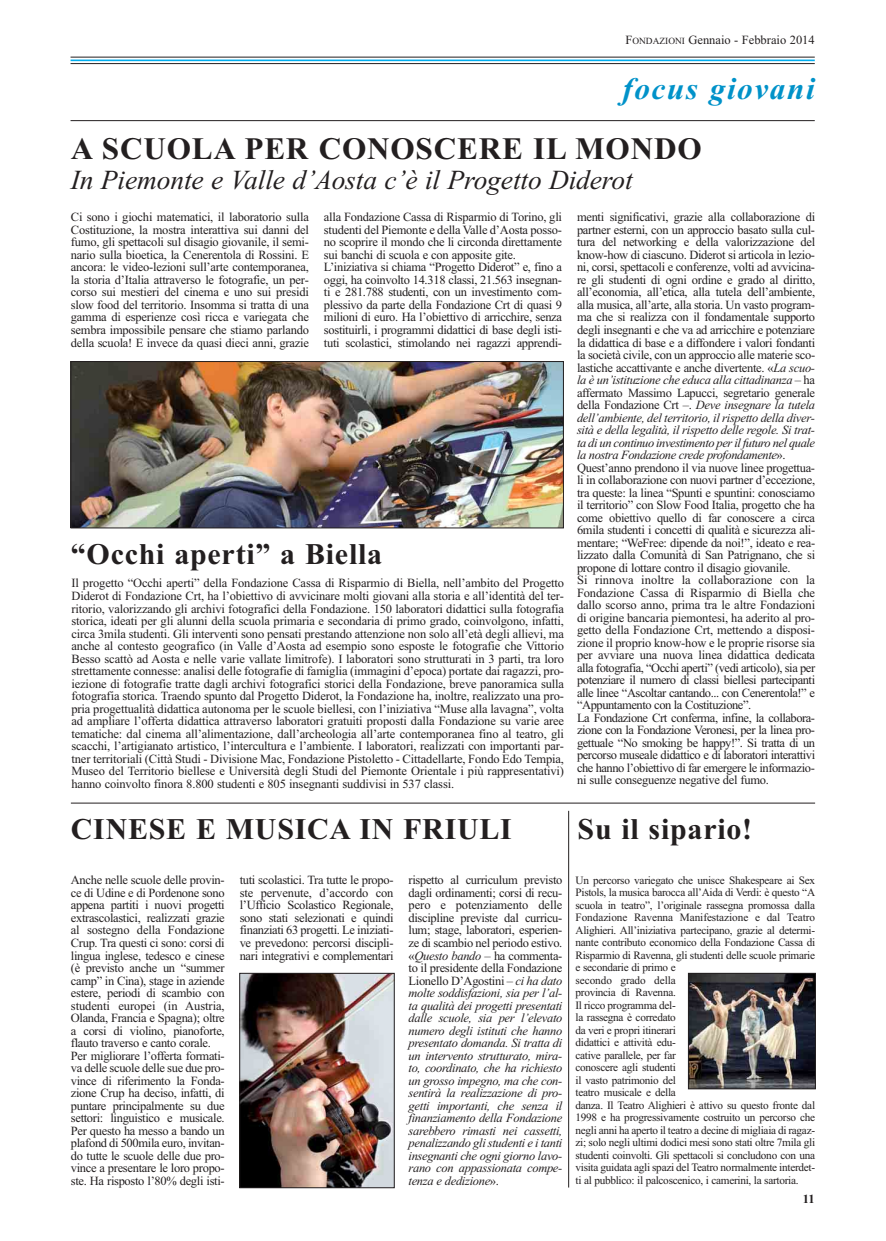
<style>
.page{position:relative;width:886px;height:1241px;background:#fff}
.page>*{position:absolute;margin:0;border:0;box-sizing:border-box;transform-origin:0 0}
.t1{font:700 31.25px "Times New Roman";letter-spacing:.025em;color:#231f20}
.t2{font:italic 700 31.25px "Times New Roman";letter-spacing:.05em;color:#0092c9}
.t3{font:700 30px "Times New Roman";letter-spacing:.025em;color:#231f20}
.t4{font:italic 27.5px "Times New Roman";letter-spacing:-.005em;color:#231f20}
.t5{font:12.5px/12.5px "Times New Roman";letter-spacing:-.025em;color:#231f20}
.t6{font:italic 12.5px/12.5px "Times New Roman";letter-spacing:-.025em;color:#231f20;text-align:justify}
.t7{font:12.5px "Times New Roman";color:#231f20}
.t8{font:700 12.5px "Times New Roman";color:#231f20}
.t9{font:11.25px/12.5px "Times New Roman";letter-spacing:-.025em;color:#231f20}
.s1{font-size:9.38px}
.s2{font-style:italic}
.s3{font-style:normal}
</style>
<div class="page">
<hr style="left:71px;top:60px;width:744px;height:1px;background:#00aeef">
<hr style="left:71px;top:57px;width:744px;height:1px;background:#231f20">
<hr style="left:71px;top:63px;width:744px;height:1px;background:#231f20">
<hr style="left:71px;top:120px;width:744px;height:1px;background:#231f20">
<img style="left:242px;top:975px;width:150px;height:210px">
<div style="left:240px;top:973px;width:154px;height:214px;border:1px solid #231f20"></div>
<hr style="left:71px;top:802px;width:744px;height:1px;background:#231f20">
<img style="left:690px;top:975px;width:123px;height:111px">
<div style="left:688px;top:973px;width:127px;height:115px;border:1px solid #231f20"></div>
<hr style="left:568px;top:810px;width:1px;height:377px;background:#231f20">
<img style="left:73px;top:363px;width:488px;height:163px">
<div style="left:71px;top:361px;width:492px;height:167px;border:1px solid #231f20"></div>
<p class="t7" style="left:625px;top:36px;width:191px">F<span class="s1">ONDAZIONI</span> Gennaio - Febbraio 2014</p>
<h1 class="t2" style="left:622px;top:78px;width:194px">focus giovani</h1>
<h1 class="t1" style="left:71px;top:139px;width:632px">A SCUOLA PER CONOSCERE IL MONDO</h1>
<h3 class="t4" style="left:71px;top:170px;width:563px">In Piemonte e Valle d’Aosta c’è il Progetto Diderot</h3>
<p class="t5" style="left:71px;top:212px;width:240px;text-align:justify">Ci sono i giochi matematici, il laboratorio sulla Costituzione, la mostra interattiva sui danni del fumo, gli spettacoli sul disagio giovanile, il semi&shy;nario sulla bioetica, la Cenerentola di Rossini. E ancora: le video-lezioni sull’arte contemporanea, la storia d’Italia attraverso le fotografie, un per&shy;corso sui mestieri del cinema e uno sui presidi slow food del territorio. Insomma si tratta di una gamma di esperienze così ricca e variegata che sembra impossibile pensare che stiamo parlando della scuola! E invece da quasi dieci anni, grazie</p>
<p class="t5" style="left:324px;top:212px;width:240px">alla Fondazione Cassa di Risparmio di Torino, gli studenti del Piemonte e della Valle d’Aosta posso&shy;no scoprire il mondo che li circonda direttamente sui banchi di scuola e con apposite gite.<br>L’iniziativa si chiama “Progetto Diderot” e, fino a oggi, ha coinvolto 14.318 classi, 21.563 insegnan&shy;ti e 281.788 studenti, con un investimento com&shy;plessivo da parte della Fondazione Crt di quasi 9 milioni di euro. Ha l’obiettivo di arricchire, senza sostituirli, i programmi didattici di base degli isti&shy;tuti scolastici, stimolando nei ragazzi apprendi-</p>
<p class="t5" style="left:577px;top:212px;width:240px">menti significativi, grazie alla collaborazione di partner esterni, con un approccio basato sulla cul&shy;tura del networking e della valorizzazione del know-how di ciascuno. Diderot si articola in lezio&shy;ni, corsi, spettacoli e conferenze, volti ad avvicina&shy;re gli studenti di ogni ordine e grado al diritto, all’economia, all’etica, alla tutela dell’ambiente, alla musica, all’arte, alla storia. Un vasto program&shy;ma che si realizza con il fondamentale supporto degli insegnanti e che va ad arricchire e potenziare la didattica di base e a diffondere i valori fondanti la società civile, con un approccio alle materie sco&shy;lastiche accattivante e anche divertente. «<span class="s2">La scuo&shy;la è un’istituzione che educa alla cittadinanza</span> – ha affermato Massimo Lapucci, segretario generale della Fondazione Crt –. <span class="s2">Deve insegnare la tutela dell’ambiente, del territorio, il rispetto della diver&shy;sità e della legalità, il rispetto delle regole. Si trat&shy;ta di un continuo investimento per il futuro nel quale la nostra Fondazione crede profondamente</span>».<br>Quest’anno prendono il via nuove linee progettua&shy;li in collaborazione con nuovi partner d’eccezione, tra queste: la linea “Spunti e spuntini: conosciamo il territorio” con Slow Food Italia, progetto che ha come obiettivo quello di far conoscere a circa 6mila studenti i concetti di qualità e sicurezza ali&shy;mentare; “WeFree: dipende da noi!”, ideato e rea&shy;lizzato dalla Comunità di San Patrignano, che si propone di lottare contro il disagio giovanile.<br>Si rinnova inoltre la collaborazione con la Fondazione Cassa di Risparmio di Biella che dallo scorso anno, prima tra le altre Fondazioni di origine bancaria piemontesi, ha aderito al pro&shy;getto della Fondazione Crt, mettendo a disposi&shy;zione il proprio know-how e le proprie risorse sia per avviare una nuova linea didattica dedicata alla fotografia, “Occhi aperti” (vedi articolo), sia per potenziare il numero di classi biellesi partecipanti alle linee “Ascoltar cantando... con Cenerentola!” e “Appuntamento con la Costituzione”.<br>La Fondazione Crt conferma, infine, la collabora&shy;zione con la Fondazione Veronesi, per la linea pro&shy;gettuale “No smoking be happy!”. Si tratta di un percorso museale didattico e di laboratori interattivi che hanno l’obiettivo di far emergere le informazio&shy;ni sulle conseguenze negative del fumo.</p>
<h2 class="t3" style="left:71px;top:544px;width:313px">“Occhi aperti” a Biella</h2>
<p class="t5" style="left:71px;top:578px;width:494px;text-align:justify">Il progetto “Occhi aperti” della Fondazione Cassa di Risparmio di Biella, nell’ambito del Progetto Diderot di Fondazione Crt, ha l’obiettivo di avvicinare molti giovani alla storia e all’identità del ter&shy;ritorio, valorizzando gli archivi fotografici della Fondazione. 150 laboratori didattici sulla fotografia storica, ideati per gli alunni della scuola primaria e secondaria di primo grado, coinvolgono, infatti, circa 3mila studenti. Gli interventi sono pensati prestando attenzione non solo all’età degli allievi, ma anche al contesto geografico (in Valle d’Aosta ad esempio sono esposte le fotografie che Vittorio Besso scattò ad Aosta e nelle varie vallate limitrofe). I laboratori sono strutturati in 3 parti, tra loro strettamente connesse: analisi delle fotografie di famiglia (immagini d’epoca) portate dai ragazzi, pro&shy;iezione di fotografie tratte dagli archivi fotografici storici della Fondazione, breve panoramica sulla fotografia storica. Traendo spunto dal Progetto Diderot, la Fondazione ha, inoltre, realizzato una pro&shy;pria progettualità didattica autonoma per le scuole biellesi, con l’iniziativa “Muse alla lavagna”, volta ad ampliare l’offerta didattica attraverso laboratori gratuiti proposti dalla Fondazione su varie aree tematiche: dal cinema all’alimentazione, dall’archeologia all’arte contemporanea fino al teatro, gli scacchi, l’artigianato artistico, l’intercultura e l’ambiente. I laboratori, realizzati con importanti par&shy;tner territoriali (Città Studi - Divisione Mac, Fondazione Pistoletto - Cittadellarte, Fondo Edo Tempia, Museo del Territorio biellese e Università degli Studi del Piemonte Orientale i più rappresentativi) hanno coinvolto finora 8.800 studenti e 805 insegnanti suddivisi in 537 classi.</p>
<h2 class="t3" style="left:71px;top:819px;width:443px">CINESE E MUSICA IN FRIULI</h2>
<h2 class="t3" style="left:577px;top:819px;width:176px">Su il sipario!</h2>
<p class="t5" style="left:71px;top:875px;width:155px">Anche nelle scuole delle provin&shy;ce di Udine e di Pordenone sono appena partiti i nuovi progetti extrascolastici, realizzati grazie al sostegno della Fondazione<br>Crup. Tra questi ci sono: corsi di lingua inglese, tedesco e cinese (è previsto anche un “summer camp” in Cina), stage in aziende estere, periodi di scambio con studenti europei (in Austria,<br>Olanda, Francia e Spagna); oltre a corsi di violino, pianoforte, flauto traverso e canto corale.<br>Per migliorare l’offerta formati&shy;va delle scuole delle sue due pro&shy;vince di riferimento la Fonda - zione Crup ha deciso, infatti, di puntare principalmente su due settori: linguistico e musicale.<br>Per questo ha messo a bando un plafond di 500mila euro, invitan&shy;do tutte le scuole delle due pro&shy;vince a presentare le loro propo&shy;ste. Ha risposto l’80% degli isti-</p>
<p class="t5" style="left:240px;top:875px;width:155px;text-align:justify">tuti scolastici. Tra tutte le propo&shy;ste pervenute, d’accordo con l’Ufficio Sco lastico Regionale, sono stati selezionati e quindi finanziati 63 progetti. Le iniziati&shy;ve prevedono: percorsi discipli&shy;nari integrativi e complementari</p>
<p class="t6" style="left:408px;top:875px;width:155px"><span class="s3">rispetto al curriculum previsto dagli ordinamenti; corsi di recu&shy;pero e potenziamento delle discipline previste dal curricu&shy;lum; stage, laboratori, esperien&shy;ze di scambio nel periodo estivo. «</span>Questo bando <span class="s3">– ha commenta&shy;to il presidente della Fondazione Lionello D’Agostini –</span> ci ha dato molte soddisfazioni, sia per l’al&shy;ta qualità dei progetti presentati dalle scuole, sia per l’elevato numero degli istituti che hanno presentato domanda. Si tratta di un intervento strutturato, mira&shy;to, coordinato, che ha richiesto un grosso impegno, ma che con&shy;sentirà la realizzazione di pro&shy;getti importanti, che senza il finanziamento della Fondazione sarebbero rimasti nei cassetti, penalizzando gli studenti e i tanti insegnanti che ogni giorno lavo&shy;rano con appassionata compe&shy;tenza e dedizione<span class="s3">».</span></p>
<p class="t9" style="left:575px;top:874px;width:241px">Un percorso variegato che unisce Shakespeare ai Sex Pistols, la musica barocca all’Aida di Verdi: è questo “A scuola in teatro”, l’originale rassegna promossa dalla Fondazione Ravenna Manifestazione e dal Teatro Alighieri. All’iniziativa partecipano, grazie al determi&shy;nante contributo economico della Fondazione Cassa di Risparmio di Ravenna, gli studenti delle scuole primarie e secondarie di primo e<br>secondo grado della<br>provincia di Ravenna.<br>Il ricco programma del -<br>la rassegna è corredato<br>da veri e propri itinerari<br>didattici e attività edu-<br>cative parallele, per far<br>conoscere agli studenti<br>il vasto patrimonio del<br>teatro musicale e della<br>danza. Il Teatro Alighieri è attivo su questo fronte dal 1998 e ha progressivamente costruito un percorso che negli anni ha aperto il teatro a decine di migliaia di ragaz&shy;zi; solo negli ultimi dodici mesi sono stati oltre 7mila gli studenti coinvolti. Gli spettacoli si concludono con una visita guidata agli spazi del Teatro normalmente interdet&shy;ti al pubblico: il palcoscenico, i camerini, la sartoria.</p>
<p class="t8" style="left:803px;top:1194px;width:13px">11</p>
</div>
